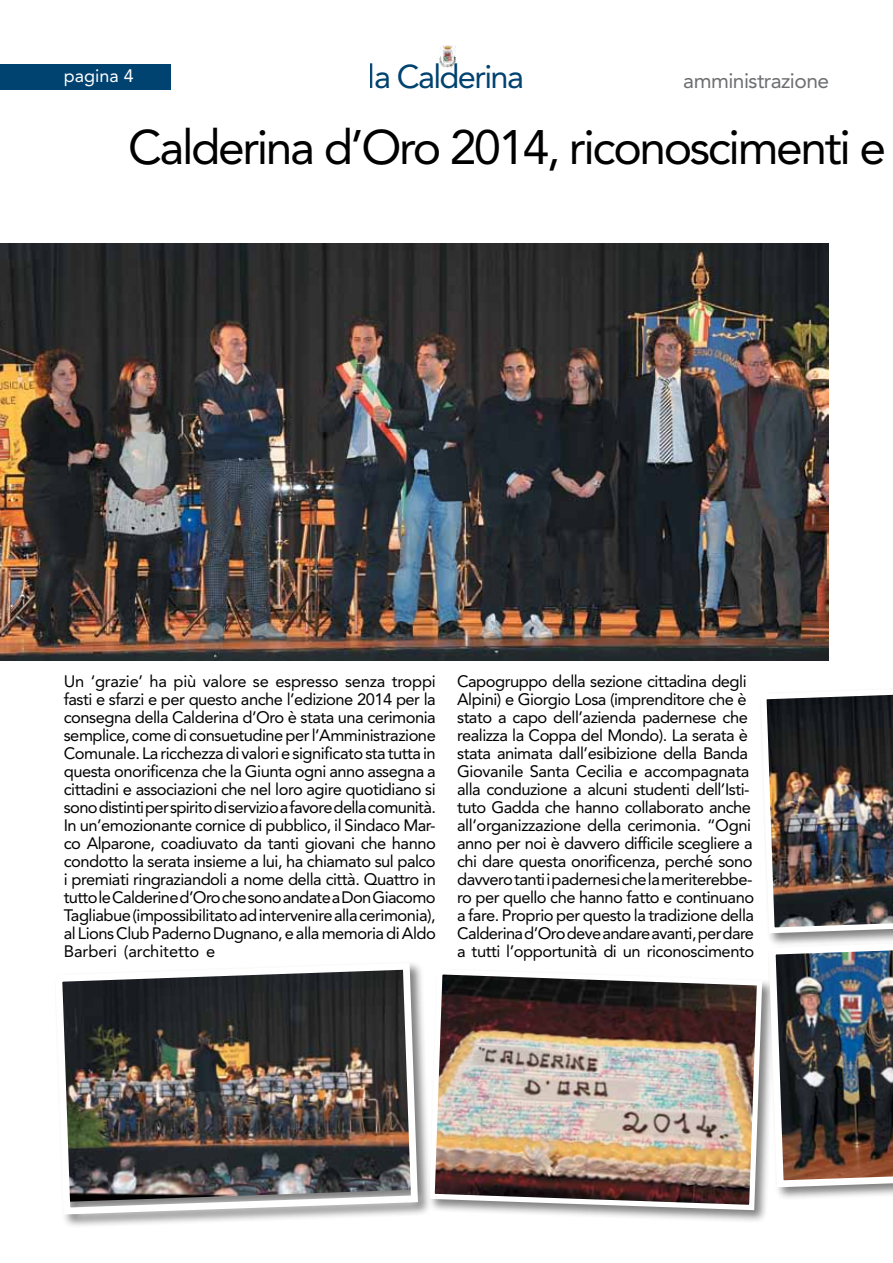
<style>
.page{position:relative;width:893px;height:1263px;background:#fff}
.page>*{position:absolute;margin:0;border:0;box-sizing:border-box;transform-origin:0 0}
.t1{font:48px "Avenir LT Std";letter-spacing:-.05em;color:#000}
.t2{font:32.7px "Avenir LT Std";letter-spacing:-.05em;color:#004270}
.t3{font:21px "Avenir LT Std";letter-spacing:-.025em;color:#6d6e71}
.t4{font:18px "Avenir LT Std";color:#fff}
.t5{font:16.5px/18px "Avenir LT Std";letter-spacing:-.03em;color:#000;text-align:justify}
</style>
<div class="page">
<div style="left:0;top:64px;width:170px;height:25px;background:#004270"></div>
<img style="left:439px;top:45px;width:16px;height:22px">
<img style="left:0;top:244px;width:828px;height:416px">
<div style="left:428px;top:967px;width:348px;height:257px;background:#000;opacity:.5"></div>
<img style="left:432px;top:967px;width:333px;height:246px">
<div style="left:54px;top:961px;width:378px;height:267px;background:#000;opacity:.5"></div>
<img style="left:54px;top:961px;width:367px;height:257px">
<div style="left:767px;top:940px;width:126px;height:261px;background:#000;opacity:.5"></div>
<img style="left:758px;top:694px;width:135px;height:497px">
<p class="t4" style="left:64px;top:65px;width:72px">pagina 4</p>
<h2 class="t2" style="left:368px;top:58px;width:158px">la Calderina</h2>
<p class="t3" style="left:683px;top:69px;width:147px">amministrazione</p>
<h1 class="t1" style="left:128px;top:119px;width:759px">Calderina d’Oro 2014, riconoscimenti e</h1>
<p class="t5" style="left:64px;top:672px;width:374px">Un ‘grazie’ ha più valore se espresso senza troppi fasti e sfarzi e per questo anche l’edizione 2014 per la consegna della Calderina d’Oro è stata una cerimonia semplice, come di consuetudine per l’Amministrazione Comunale. La ricchezza di valori e significato sta tutta in questa onorificenza che la Giunta ogni anno assegna a cittadini e associazioni che nel loro agire quotidiano si sono distinti per spirito di servizio a favore della comunità.<br>In un’emozionante cornice di pubblico, il Sindaco Mar&shy;co Alparone, coadiuvato da tanti giovani che hanno condotto la serata insieme a lui, ha chiamato sul palco i premiati ringraziandoli a nome della città. Quattro in tutto le Calderine d’Oro che sono andate a Don Giacomo Tagliabue (impossibilitato ad intervenire alla cerimonia), al Lions Club Paderno Dugnano, e alla memoria di Aldo Barberi (architetto e</p>
<p class="t5" style="left:457px;top:672px;width:299px;text-align:left">Capogruppo della sezione cittadina degli Alpini) e Giorgio Losa (imprenditore che è stato a capo dell’azienda padernese che realizza la Coppa del Mondo). La serata è stata animata dall’esibizione della Banda Giovanile Santa Cecilia e accompagnata alla conduzione a alcuni studenti dell’Isti&shy;tuto Gadda che hanno collaborato anche all’organizzazione della cerimonia. “Ogni anno per noi è davvero difficile scegliere a chi dare questa onorificenza, perché sono davvero tanti i padernesi che la meriterebbe&shy;ro per quello che hanno fatto e continuano a fare. Proprio per questo la tradizione della Calderina d’Oro deve andare avanti, per dare a tutti l’opportunità di un riconoscimento</p>
</div>
